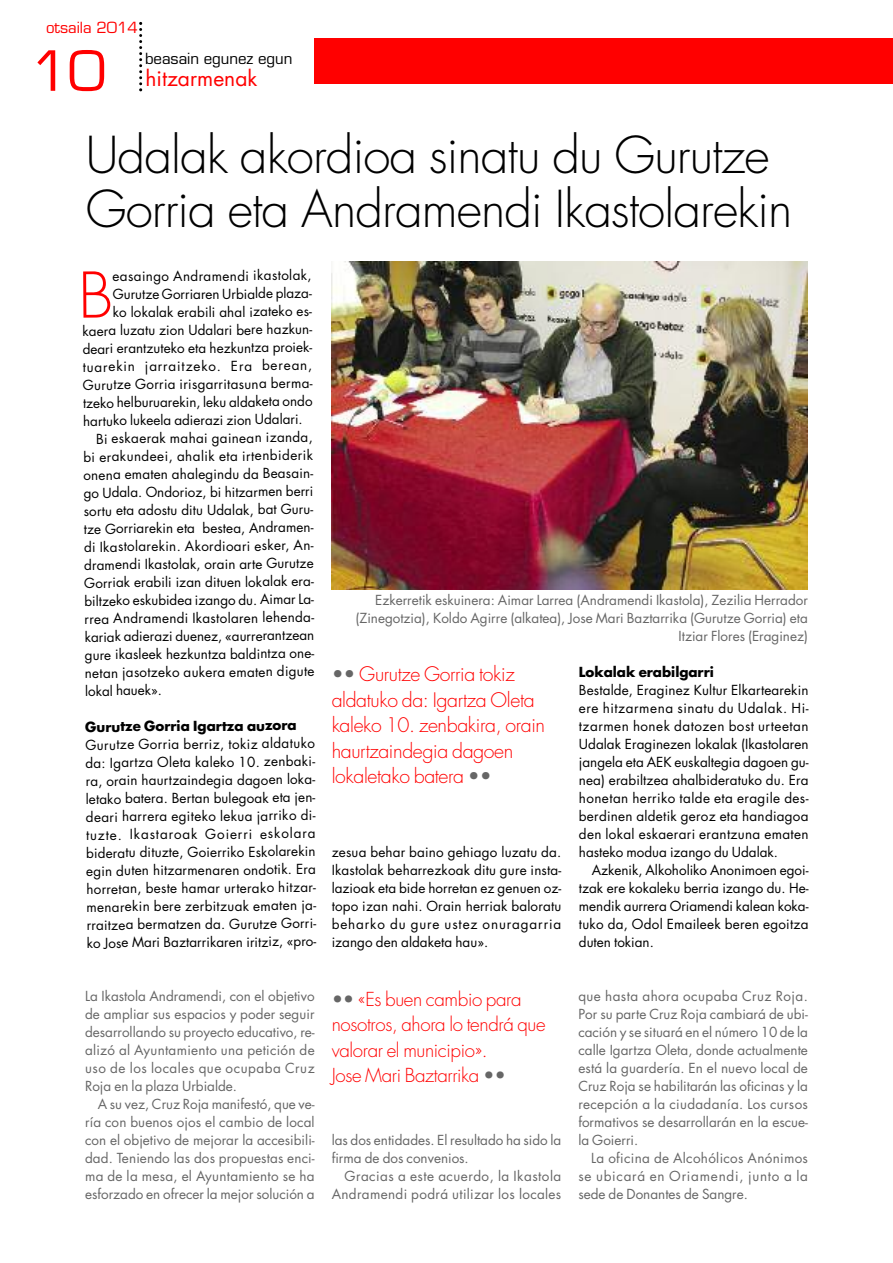
<style>
.page{position:relative;width:893px;height:1263px;background:#fff}
.page>*{position:absolute;margin:0;border:0;box-sizing:border-box;transform-origin:0 0}
.t1{font:300 61.2px "Futura";color:#f00}
.t2{font:54px "Eurostile";color:#f00}
.t3{font:300 49.5px/54px "Futura";letter-spacing:-.02em;color:#000}
.t4{font:21px "Futura";color:#f00}
.t5{font:300 19.5px/25.5px "Futura";letter-spacing:-.02em;color:#f00}
.t6{font:300 18.75px/25.5px "Futura";letter-spacing:-.02em;color:#f00}
.t7{font:15px "Eurostile";color:#000}
.t8{font:15px "Eurostile";color:#f00}
.t9{font:13.5px/18px "Futura";letter-spacing:.005em;color:#000;text-align:justify}
.t10{font:13.5px/18px "Futura";color:#666;text-align:justify}
.t11{font:13.5px/18px "Futura";letter-spacing:.025em;color:#666;text-align:right}
.t12{font:700 13.5px "Futura";letter-spacing:-.005em;color:#000}
.t13{font:13.5px "Futura";letter-spacing:.025em;color:#000}
.t14{font:13.5px "Futura";letter-spacing:.055em;color:#000}
.s1{color:#666}
</style>
<div class="page">
<svg style="left:139px;top:22px;width:3px;height:69px"></svg>
<div style="left:315px;top:38px;width:578px;height:45px;background:#f00"></div>
<img style="left:332px;top:261px;width:475px;height:329px">
<p class="t8" style="left:46px;top:21px;width:93px">otsaila 2014</p>
<h2 class="t2" style="left:31px;top:50px;width:76px">10</h2>
<p class="t7" style="left:145px;top:52px;width:149px">beasain egunez egun</p>
<h3 class="t4" style="left:145px;top:69px;width:113px">hitzarmenak</h3>
<h3 class="t3" style="left:86px;top:132px;width:708px">Udalak akordioa sinatu du Gurutze<br>Gorria eta Andramendi Ikastolarekin</h3>
<h1 class="t1" style="left:79px;top:267px;width:37px">B</h1>
<p class="t9" style="left:113px;top:268px;width:201px">easaingo Andramendi ikastolak,</p>
<p class="t9" style="left:113px;top:286px;width:201px">Gurutze Gorriaren Urbialde plaza-</p>
<p class="t9" style="left:113px;top:304px;width:201px">ko lokalak erabili ahal izateko es-</p>
<p class="t9" style="left:83px;top:322px;width:231px">kaera luzatu zion Udalari bere hazkun-</p>
<p class="t9" style="left:83px;top:340px;width:231px">deari erantzuteko eta hezkuntza proiek-</p>
<p class="t14" style="left:83px;top:360px;width:231px">tuarekin jarraitzeko. Era berean,</p>
<p class="t9" style="left:83px;top:376px;width:231px">Gurutze Gorria irisgarritasuna berma-</p>
<p class="t9" style="left:83px;top:394px;width:231px">tzeko helburuarekin, leku aldaketa ondo</p>
<p class="t9" style="left:83px;top:412px;width:221px">hartuko lukeela adierazi zion Udalari.</p>
<p class="t9" style="left:96px;top:430px;width:218px">Bi eskaerak mahai gainean izanda,</p>
<p class="t13" style="left:83px;top:450px;width:231px">bi erakundeei, ahalik eta irtenbiderik</p>
<p class="t9" style="left:84px;top:466px;width:231px">onena ematen ahalegindu da Beasain-</p>
<p class="t9" style="left:84px;top:484px;width:231px">go Udala. Ondorioz, bi hitzarmen berri</p>
<p class="t9" style="left:84px;top:502px;width:231px">sortu eta adostu ditu Udalak, bat Guru-</p>
<p class="t9" style="left:84px;top:520px;width:231px">tze Gorriarekin eta bestea, Andramen-</p>
<p class="t9" style="left:84px;top:538px;width:231px">di Ikastolarekin. Akordioari esker, An-</p>
<p class="t9" style="left:84px;top:556px;width:231px">dramendi Ikastolak, orain arte Gurutze</p>
<p class="t9" style="left:84px;top:574px;width:231px">Gorriak erabili izan dituen lokalak era-</p>
<p class="t9" style="left:84px;top:592px;width:231px">biltzeko eskubidea izango du. Aimar La-</p>
<p class="t9" style="left:85px;top:610px;width:231px">rrea Andramendi Ikastolaren lehenda-</p>
<p class="t9" style="left:85px;top:628px;width:231px">kariak adierazi duenez, «aurrerantzean</p>
<p class="t9" style="left:85px;top:646px;width:231px">gure ikasleek hezkuntza baldintza one-</p>
<p class="t9" style="left:85px;top:664px;width:231px">netan jasotzeko aukera ematen digute</p>
<p class="t9" style="left:85px;top:683px;width:79px">lokal hauek».</p>
<p class="t12" style="left:85px;top:720px;width:213px">Gurutze Gorria Igartza auzora</p>
<p class="t9" style="left:85px;top:736px;width:233px">Gurutze Gorria berriz, tokiz aldatuko da: Igartza Oleta kaleko 10. zenbaki&shy;ra, orain haurtzaindegia dagoen loka&shy;letako batera. Bertan bulegoak eta jen&shy;deari harrera egiteko lekua jarriko di&shy;tuzte. Ikastaroak Goierri eskolara bideratu dituzte, Goierriko Eskolarekin egin duten hitzarmenaren ondotik. Era horretan, beste hamar urterako hitzar&shy;menarekin bere zerbitzuak ematen ja&shy;rraitzea bermatzen da. Gurutze Gorri&shy;ko Jose Mari Baztarrikaren iritziz, «pro-</p>
<p class="t10" style="left:356px;top:592px;width:454px;text-align:right">Ezkerretik eskuinera: Aimar Larrea (Andramendi Ikastola), Zezilia Herrador (Zinegotzia), Koldo Agirre (alkatea), Jose Mari Baztarrika (Gurutze Gorria) eta<br>Itziar Flores (Eraginez)</p>
<h3 class="t5" style="left:332px;top:663px;width:215px"><span class="s1">••</span> Gurutze Gorria tokiz aldatuko da: Igartza Oleta kaleko 10. zenbakira, orain haurtzaindegia dagoen lokaletako batera <span class="s1">••</span></h3>
<p class="t9" style="left:332px;top:844px;width:231px">zesua behar baino gehiago luzatu da.<br>Ikastolak beharrezkoak ditu gure insta&shy;lazioak eta bide horretan ez genuen oz&shy;topo izan nahi. Orain herriak baloratu beharko du gure ustez onuragarria izango den aldaketa hau».</p>
<p class="t12" style="left:579px;top:666px;width:136px">Lokalak erabilgarri</p>
<p class="t9" style="left:579px;top:682px;width:231px">Bestalde, Eraginez Kultur Elkartearekin ere hitzarmena sinatu du Udalak. Hi&shy;tzarmen honek datozen bost urteetan Udalak Eraginezen lokalak (Ikastolaren jangela eta AEK euskaltegia dagoen gu&shy;nea) erabiltzea ahalbideratuko du. Era honetan herriko talde eta eragile des&shy;berdinen aldetik geroz eta handiagoa den lokal eskaerari erantzuna ematen hasteko modua izango du Udalak.</p>
<p class="t9" style="left:579px;top:862px;width:231px;text-indent:13px">Azkenik, Alkoholiko Anonimoen egoi&shy;tzak ere kokaleku berria izango du. He&shy;mendik aurrera Oriamendi kalean koka&shy;tuko da, Odol Emaileek beren egoitza duten tokian.</p>
<p class="t10" style="left:85px;top:988px;width:231px">La Ikastola Andramendi, con el objetivo de ampliar sus espacios y poder seguir desarrollando su proyecto educativo, re&shy;alizó al Ayuntamiento una petición de uso de los locales que ocupaba Cruz Roja en la plaza Urbialde.</p>
<p class="t10" style="left:85px;top:1096px;width:231px;text-indent:13px">A su vez, Cruz Roja manifestó, que ve&shy;ría con buenos ojos el cambio de local con el objetivo de mejorar la accesibili&shy;dad. Teniendo las dos propuestas enci&shy;ma de la mesa, el Ayuntamiento se ha esforzado en ofrecer la mejor solución a</p>
<h3 class="t6" style="left:332px;top:987px;width:216px"><span class="s1">••</span> «Es buen cambio para nosotros, ahora lo tendrá que valorar el municipio».<br>Jose Mari Baztarrika <span class="s1">••</span></h3>
<p class="t10" style="left:332px;top:1132px;width:231px">las dos entidades. El resultado ha sido la firma de dos convenios.</p>
<p class="t11" style="left:332px;top:1168px;width:231px">Gracias a este acuerdo, la Ikastola<br>Andramendi podrá utilizar los locales</p>
<p class="t10" style="left:578px;top:988px;width:231px">que hasta ahora ocupaba Cruz Roja.<br>Por su parte Cruz Roja cambiará de ubi&shy;cación y se situará en el número 10 de la calle Igartza Oleta, donde actualmente está la guardería. En el nuevo local de Cruz Roja se habilitarán las oficinas y la recepción a la ciudadanía. Los cursos formativos se desarrollarán en la escue&shy;la Goierri.</p>
<p class="t10" style="left:578px;top:1150px;width:231px;text-indent:13px">La oficina de Alcohólicos Anónimos se ubicará en Oriamendi, junto a la sede de Donantes de Sangre.</p>
</div>
